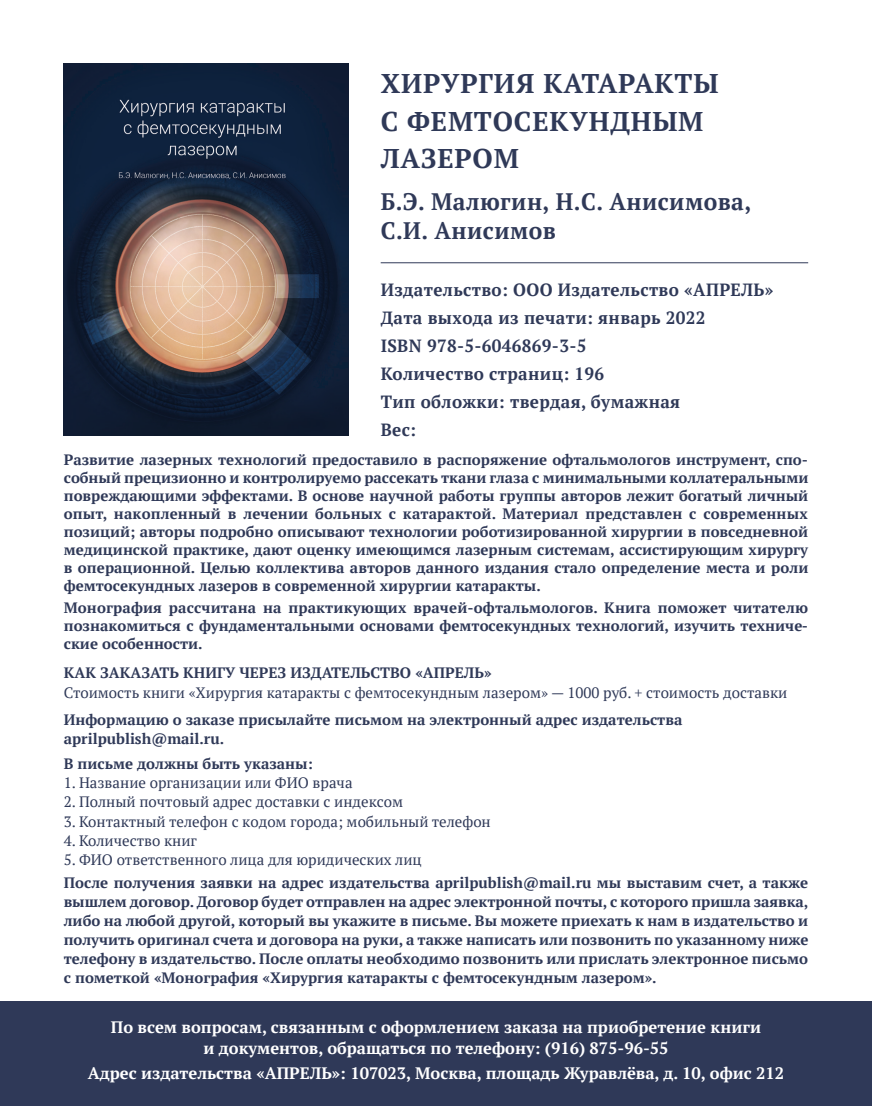
<style>
.page{position:relative;width:872px;height:1106px;background:#fff}
.page>*{position:absolute;margin:0;border:0;box-sizing:border-box;transform-origin:0 0}
.Body_text{font:700 27px/37.5px "PT Serif";letter-spacing:.03em;color:#2f3958}
.Header_1{font:700 23.7px "PT Serif";letter-spacing:.02em;color:#2f3958;scale:.96 1}
.Header_2{font:700 17.7px "PT Serif";letter-spacing:.02em;color:#2f3958}
.tabl-body{font:700 16.5px/21px "PT Serif";color:#fff;text-align:center}
.tabl-body-2{font:700 15px/18px "PT Serif";color:#2f3958;text-align:justify}
.tabl-body-3{font:15px "PT Serif";color:#2f3958}
</style>
<div class="page">
<hr style="left:381px;top:262px;width:427px;height:1px;background:#2f3958">
<img style="left:64px;top:64px;width:285px;height:371px">
<div style="left:0;top:1001px;width:872px;height:105px;background:#2f3958"></div>
<p class="Body_text" style="left:381px;top:64px;width:339px">ХИРУРГИЯ КАТАРАКТЫ<br>С ФЕМТОСЕКУНДНЫМ<br>ЛАЗЕРОМ</p>
<p class="Header_1" style="left:381px;top:186px;width:388px">Б.Э. Малюгин, Н.С. Анисимова,</p>
<p class="Header_1" style="left:381px;top:215px;width:184px">С.И. Анисимов</p>
<p class="Header_2" style="left:381px;top:278px;width:394px">Издательство: ООО Издательство «АПРЕЛЬ»</p>
<p class="Header_2" style="left:381px;top:306px;width:326px">Дата выхода из печати: январь 2022</p>
<p class="Header_2" style="left:381px;top:334px;width:207px">ISBN 978-5-6046869-3-5</p>
<p class="Header_2" style="left:381px;top:362px;width:225px">Количество страниц: 196</p>
<p class="Header_2" style="left:381px;top:390px;width:301px">Тип обложки: твердая, бумажная</p>
<p class="Header_2" style="left:381px;top:417px;width:37px">Вес:</p>
<p class="tabl-body-2" style="left:64px;top:450px;width:746px">Развитие лазерных технологий предоставило в распоряжение офтальмологов инструмент, спо&shy;собный прецизионно и контролируемо рассекать ткани глаза с минимальными коллатеральными повреждающими эффектами. В основе научной работы группы авторов лежит богатый личный опыт, накопленный в лечении больных с катарактой. Материал представлен с современных позиций; авторы подробно описывают технологии роботизированной хирургии в повседневной медицинской практике, дают оценку имеющимся лазерным системам, ассистирующим хирургу в операционной. Целью коллектива авторов данного издания стало определение места и роли фемтосекундных лазеров в современной хирургии катаракты.</p>
<p class="tabl-body-2" style="left:64px;top:598px;width:746px">Монография рассчитана на практикующих врачей-офтальмологов. Книга поможет читателю познакомиться с фундаментальными основами фемтосекундных технологий, изучить техниче&shy;ские особенности.</p>
<p class="tabl-body-2" style="left:64px;top:664px;width:429px">КАК ЗАКАЗАТЬ КНИГУ ЧЕРЕЗ ИЗДАТЕЛЬСТВО «АПРЕЛЬ»</p>
<p class="tabl-body-3" style="left:64px;top:682px;width:725px">Стоимость книги «Хирургия катаракты с фемтосекундным лазером» — 1000 руб. + стоимость доставки</p>
<p class="tabl-body-2" style="left:64px;top:710px;width:620px">Информацию о заказе присылайте письмом на электронный адрес издательства</p>
<p class="tabl-body-2" style="left:64px;top:729px;width:162px">aprilpublish@mail.ru.</p>
<p class="tabl-body-2" style="left:64px;top:754px;width:250px">В письме должны быть указаны:</p>
<p class="tabl-body-3" style="left:64px;top:773px;width:290px">1. Название организации или ФИО врача</p>
<p class="tabl-body-3" style="left:64px;top:792px;width:341px">2. Полный почтовый адрес доставки с индексом</p>
<p class="tabl-body-3" style="left:64px;top:811px;width:428px">3. Контактный телефон с кодом города; мобильный телефон</p>
<p class="tabl-body-3" style="left:64px;top:830px;width:135px">4. Количество книг</p>
<p class="tabl-body-3" style="left:64px;top:849px;width:359px">5. ФИО ответственного лица для юридических лиц</p>
<p class="tabl-body-2" style="left:64px;top:872px;width:746px;line-height:19px">После получения заявки на адрес издательства aprilpublish@mail.ru мы выставим счет, а также вышлем договор. Договор будет отправлен на адрес электронной почты, с которого пришла заявка, либо на любой другой, который вы укажите в письме. Вы можете приехать к нам в издательство и получить оригинал счета и договора на руки, а также написать или позвонить по указанному ниже телефону в издательство. После оплаты необходимо позвонить или прислать электронное письмо с пометкой «Монография «Хирургия катаракты с фемтосекундным лазером».</p>
<p class="tabl-body" style="left:111px;top:1016px;width:651px">По всем вопросам, связанным с оформлением заказа на приобретение книги и документов, обращаться по телефону: (916) 875-96-55</p>
<p class="tabl-body" style="left:88px;top:1062px;width:698px">Адрес издательства «АПРЕЛЬ»: 107023, Москва, площадь Журавлёва, д. 10, офис 212</p>
</div>
